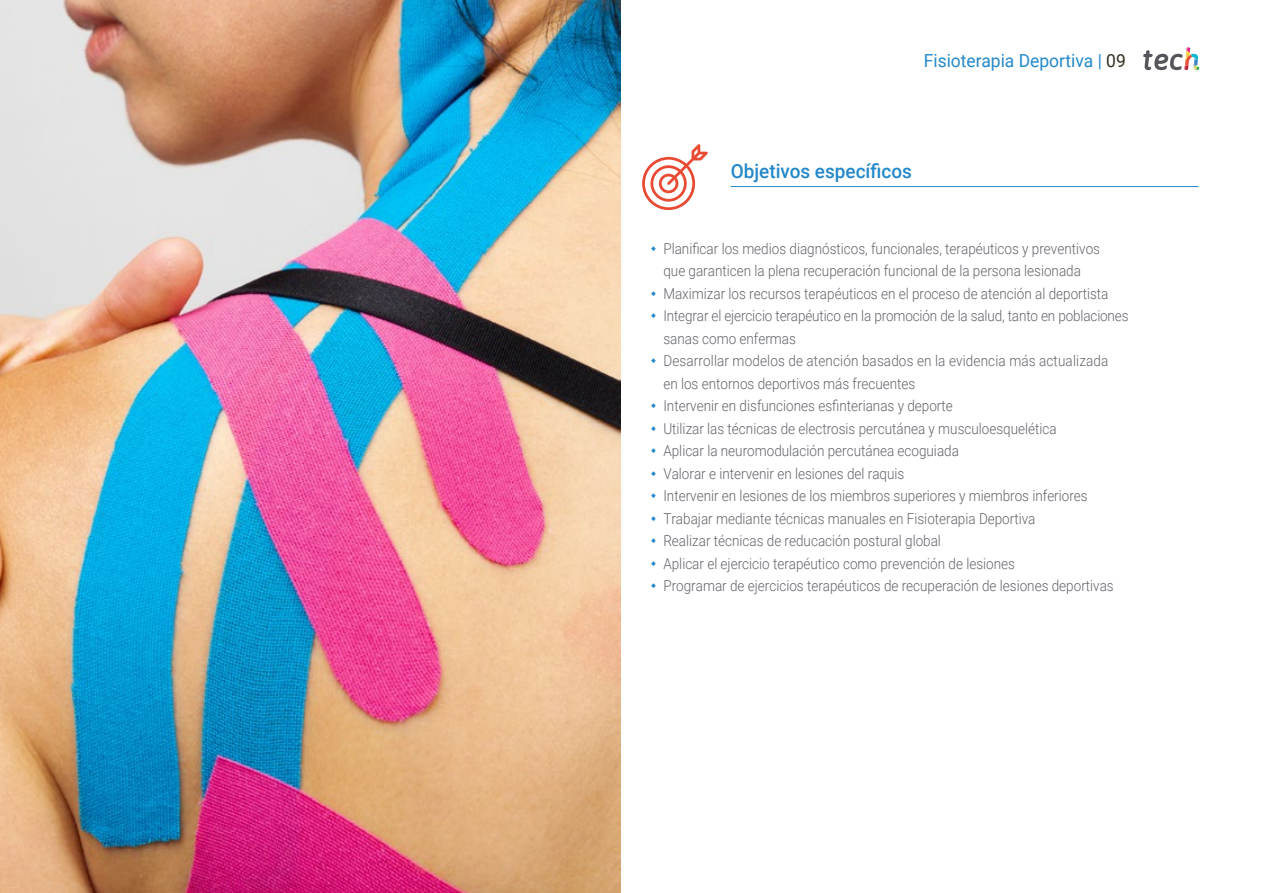
<style>
.page{position:relative;width:1263px;height:893px;background:#fff}
.page>*{position:absolute;margin:0;border:0;box-sizing:border-box;transform-origin:0 0}
.t1{font:500 19.5px "Roboto";color:#2488c9}
.t2{font:18px "Roboto";color:#2488c9}
.t3{font:300 15px/22.5px "Roboto";color:#61646a;scale:.9 1}
.s1{color:#2289cb}
.s2{color:#312e20}
</style>
<div class="page">
<img style="left:0;top:0;width:621px;height:893px">
<svg style="left:642px;top:144px;width:66px;height:66px"></svg>
<hr style="left:731px;top:186px;width:467px;height:1px;background:#2488c9">
<svg style="left:1143px;top:47px;width:56px;height:24px"></svg>
<p class="t2" style="left:924px;top:48px;width:204px">Fisioterapia Deport<span class="s1">iva |</span> <span class="s2">09</span></p>
<h1 class="t1" style="left:731px;top:158px;width:183px">Objetivos específicos</h1>
<p class="t3" style="left:663px;top:236px;width:518px">Planificar los medios diagnósticos, funcionales, terapéuticos y preventivos<br>que garanticen la plena recuperación funcional de la persona lesionada Maximizar los recursos terapéuticos en el proceso de atención al deportista Integrar el ejercicio terapéutico en la promoción de la salud, tanto en poblaciones sanas como enfermas<br>Desarrollar modelos de atención basados en la evidencia más actualizada<br>en los entornos deportivos más frecuentes<br>Intervenir en disfunciones esfinterianas y deporte<br>Utilizar las técnicas de electrosis percutánea y musculoesquelética<br>Aplicar la neuromodulación percutánea ecoguiada<br>Valorar e intervenir en lesiones del raquis<br>Intervenir en lesiones de los miembros superiores y miembros inferiores Trabajar mediante técnicas manuales en Fisioterapia Deportiva<br>Realizar técnicas de reducación postural global<br>Aplicar el ejercicio terapéutico como prevención de lesiones<br>Programar de ejercicios terapéuticos de recuperación de lesiones deportivas</p>
</div>
